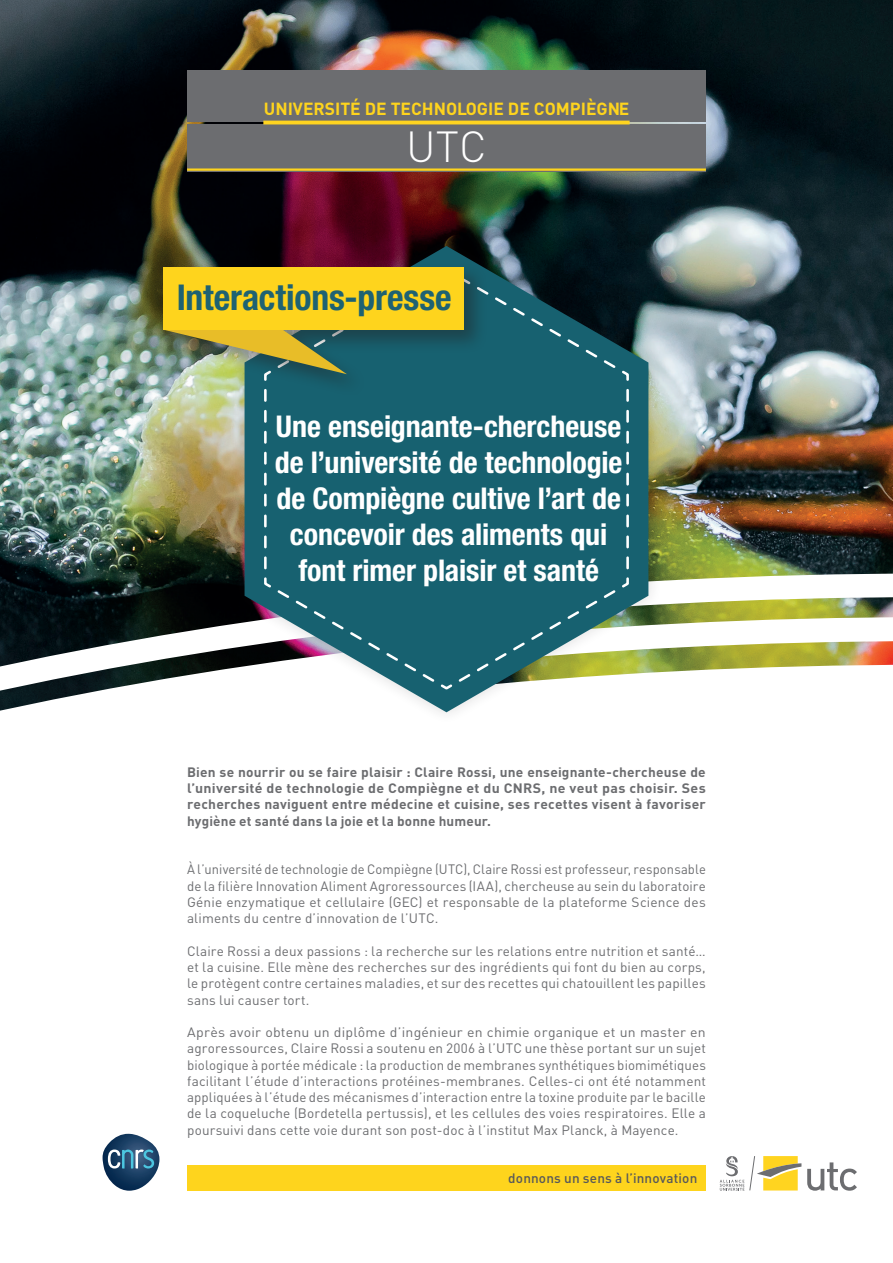
<style>
.page{position:relative;width:893px;height:1263px;background:#fff}
.page>*{position:absolute;margin:0;border:0;box-sizing:border-box;transform-origin:0 0}
.t1{font:300 42.9px "DIN";color:#fff}
.t2{font:700 condensed 35.7px "Helvetica Neue";letter-spacing:-.005em;color:#1e6272}
.t3{font:700 condensed 30px/36px "Helvetica Neue";letter-spacing:-.005em;color:#fff;text-align:center}
.t4{font:700 17.4px "DIN";color:#fed41d}
.t5{font:13.5px/16.2px "DIN";letter-spacing:.01em;color:#6c6d70;text-align:justify;scale:1.04 1}
.t6{font:13.5px/16.2px "DIN";letter-spacing:.01em;color:#6c6d70;text-align:justify;scale:.96 1}
.t7{font:700 13.5px/16.2px "DIN";letter-spacing:.015em;color:#6c6d70;text-align:justify}
.t8{font:13.5px/16.2px "DIN";letter-spacing:.01em;color:#6c6d70;text-align:justify}
.t9{font:500 13.5px "DIN";letter-spacing:.01em;color:#57585a}
</style>
<div class="page">
<img style="left:0;top:0;width:893px;height:573px">
<svg style="left:0;top:573px;width:893px;height:124px"></svg>
<svg style="left:807px;top:1162px;width:50px;height:29px"></svg>
<svg style="left:720px;top:1156px;width:81px;height:35px"></svg>
<div style="left:187px;top:1165px;width:519px;height:26px;background:#fed41d"></div>
<hr style="left:187px;top:170px;width:519px;height:2px;background:#6c6d70">
<div style="left:187px;top:70px;width:519px;height:52px;background:#6c6d70"></div>
<div style="left:187px;top:124px;width:519px;height:46px;background:#6c6d70"></div>
<hr style="left:263px;top:121px;width:367px;height:3px;background:#ffd420">
<hr style="left:187px;top:168px;width:519px;height:3px;background:#fed41d">
<svg style="left:103px;top:1134px;width:56px;height:57px"></svg>
<div style="left:231px;top:233px;width:431px;height:492px;background:#231f20;opacity:.16"></div>
<svg style="left:245px;top:246px;width:403px;height:466px"></svg>
<div style="left:160px;top:263px;width:328px;height:134px;background:#231f20;opacity:.44"></div>
<svg style="left:163px;top:267px;width:467px;height:424px;background:#3b6e70"></svg>
<div style="left:163px;top:267px;width:300px;height:63px;background:#fed41d"></div>
<p class="t4" style="left:264px;top:97px;width:367px">UNIVERSITÉ DE TECHNOLOGIE DE COMPIÈGNE</p>
<h1 class="t1" style="left:406px;top:120px;width:82px">UTC</h1>
<h2 class="t2" style="left:177px;top:276px;width:276px">Interactions-presse</h2>
<h3 class="t3" style="left:275px;top:408px;width:349px">Une enseignante-chercheuse de l’université de technologie de Compiègne cultive l’art de concevoir des aliments qui font rimer plaisir et santé</h3>
<p class="t7" style="left:187px;top:763px;width:520px">Bien se nourrir ou se faire plaisir : Claire Rossi, une enseignante-chercheuse de l’université de technologie de Compiègne et du CNRS, ne veut pas choisir. Ses recherches naviguent entre médecine et cuisine, ses recettes visent à favoriser hygiène et santé dans la joie et la bonne humeur.</p>
<p class="t6" style="left:187px;top:861px;width:542px">À l’université de technologie de Compiègne (UTC), Claire Rossi est professeur, responsable de la filière Innovation Aliment Agroressources (IAA), chercheuse au sein du laboratoire Génie enzymatique et cellulaire (GEC) et responsable de la plateforme Science des aliments du centre d’innovation de l’UTC.</p>
<p class="t8" style="left:187px;top:942px;width:520px">Claire Rossi a deux passions : la recherche sur les relations entre nutrition et santé… et la cuisine. Elle mène des recherches sur des ingrédients qui font du bien au corps, le protègent contre certaines maladies, et sur des recettes qui chatouillent les papilles sans lui causer tort.</p>
<p class="t5" style="left:187px;top:1024px;width:500px">Après avoir obtenu un diplôme d’ingénieur en chimie organique et un master en agroressources, Claire Rossi a soutenu en 2006 à l’UTC une thèse portant sur un sujet biologique à portée médicale : la production de membranes synthétiques biomimétiques facilitant l’étude d’interactions protéines-membranes. Celles-ci ont été notamment appliquées à l’étude des mécanismes d’interaction entre la toxine produite par le bacille de la coqueluche (Bordetella pertussis), et les cellules des voies respiratoires. Elle a poursuivi dans cette voie durant son post-doc à l’institut Max Planck, à Mayence.</p>
<p class="t9" style="left:508px;top:1170px;width:191px">donnons un sens à l’innovation</p>
</div>
